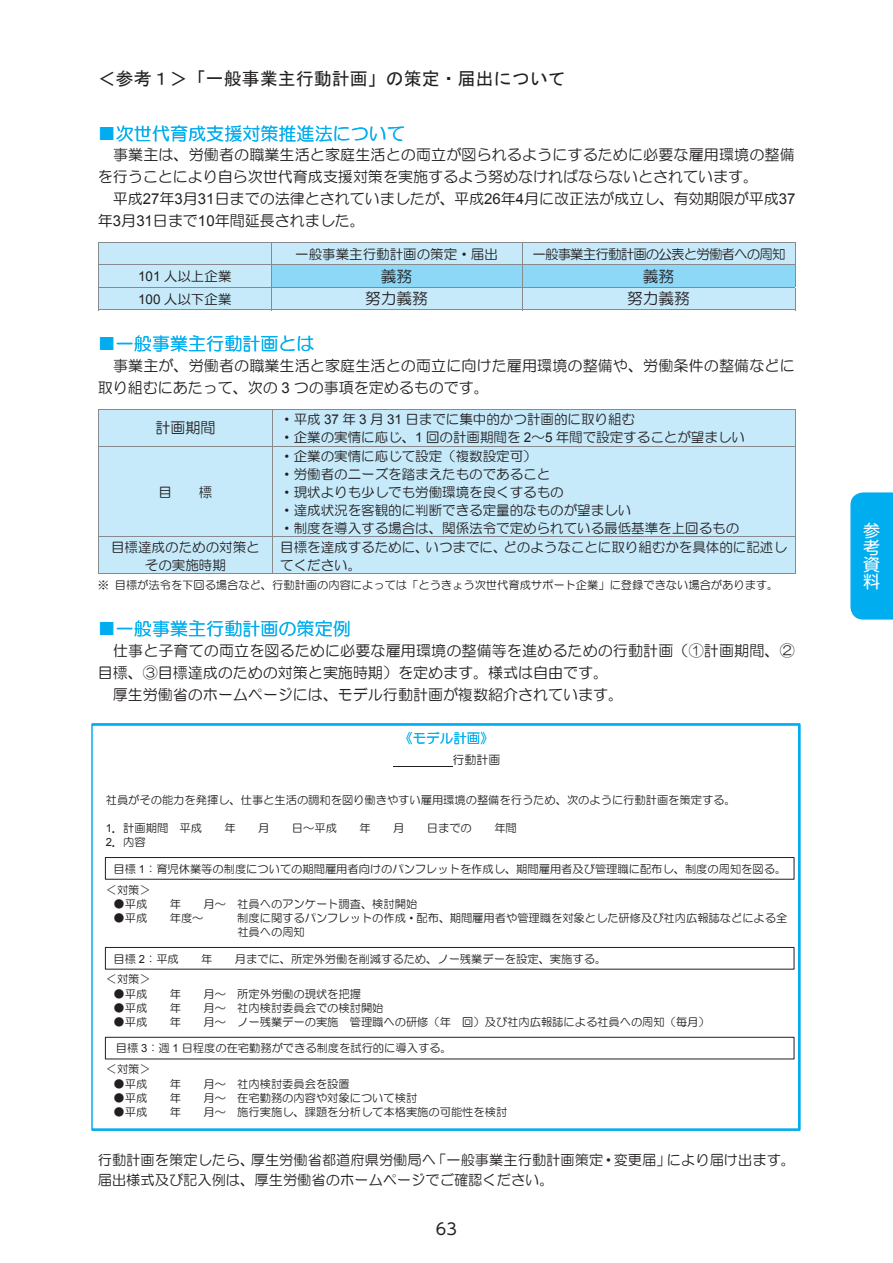
<style>
.page{position:relative;width:893px;height:1263px;background:#fff}
.page>*{position:absolute;margin:0;border:0;box-sizing:border-box;transform-origin:0 0}
.t1{font:18px "HG Maru Gothic MPRO";letter-spacing:.005em;color:#00aeef}
.t2{font:18px "MS Gothic";color:#231f20}
.t3{font:16.95px/17px "UD Shin M Go Pro";color:#fff;text-align:justify}
.t4{font:15.9px "UD Shin M Go Pro";color:#231f20}
.t5{font:15.75px "HG Maru Gothic MPRO";color:#231f20}
.t6{font:15px/21.8px "HG Maru Gothic MPRO";color:#231f20}
.t7{font:14.25px/20.1px "HG Maru Gothic MPRO";color:#231f20}
.t8{font:13.5px/18px "HG Maru Gothic MPRO";color:#231f20}
.t9{font:13.5px "HG Maru Gothic MPRO";letter-spacing:-.065em;color:#231f20}
.t10{font:13.5px "HG Maru Gothic MPRO";letter-spacing:.005em;color:#00aeef}
.t11{font:12px "HG Maru Gothic MPRO";color:#231f20}
.t12{font:11.25px/14.2px "HG Maru Gothic MPRO";color:#231f20}
.s1{font-family:"Arial"}
</style>
<div class="page">
<div style="left:850px;top:492px;width:43px;height:128px;background:#00aeef"></div>
<div style="left:99px;top:243px;width:172px;height:22px;background:#c6eafa"></div>
<div style="left:271px;top:243px;width:251px;height:22px;background:#c6eafa"></div>
<div style="left:522px;top:243px;width:273px;height:22px;background:#c6eafa"></div>
<hr style="left:99px;top:242px;width:696px;height:1px;background:#888a8d">
<div style="left:99px;top:265px;width:172px;height:22px;background:#c6eafa"></div>
<div style="left:271px;top:265px;width:251px;height:22px;background:#8dd7f7"></div>
<div style="left:522px;top:265px;width:273px;height:22px;background:#8dd7f7"></div>
<hr style="left:99px;top:265px;width:696px;height:1px;background:#888a8d">
<div style="left:99px;top:288px;width:172px;height:22px;background:#c6eafa"></div>
<div style="left:271px;top:288px;width:251px;height:22px;background:#c6eafa"></div>
<div style="left:522px;top:288px;width:273px;height:22px;background:#c6eafa"></div>
<hr style="left:99px;top:287px;width:696px;height:1px;background:#888a8d">
<hr style="left:99px;top:310px;width:172px;height:1px;background:#888a8d">
<svg style="left:271px;top:243px;width:1px;height:67px"></svg>
<hr style="left:271px;top:310px;width:251px;height:1px;background:#888a8d">
<svg style="left:522px;top:243px;width:1px;height:67px"></svg>
<hr style="left:522px;top:310px;width:273px;height:1px;background:#888a8d">
<svg style="left:795px;top:242px;width:1px;height:69px"></svg>
<div style="left:99px;top:410px;width:173px;height:36px;background:#c6eafa"></div>
<div style="left:272px;top:410px;width:523px;height:36px;background:#c6eafa"></div>
<hr style="left:99px;top:409px;width:696px;height:1px;background:#888a8d">
<hr style="left:99px;top:410px;width:1px;height:36px;background:#888a8d">
<hr style="left:272px;top:410px;width:1px;height:36px;background:#888a8d">
<hr style="left:795px;top:410px;width:1px;height:36px;background:#888a8d">
<div style="left:99px;top:446px;width:173px;height:90px;background:#c6eafa"></div>
<div style="left:272px;top:446px;width:523px;height:90px;background:#c6eafa"></div>
<hr style="left:99px;top:446px;width:696px;height:1px;background:#888a8d">
<hr style="left:99px;top:446px;width:1px;height:90px;background:#888a8d">
<hr style="left:272px;top:446px;width:1px;height:90px;background:#888a8d">
<hr style="left:795px;top:446px;width:1px;height:90px;background:#888a8d">
<div style="left:99px;top:537px;width:173px;height:36px;background:#c6eafa"></div>
<div style="left:272px;top:537px;width:523px;height:36px;background:#c6eafa"></div>
<hr style="left:99px;top:536px;width:696px;height:1px;background:#888a8d">
<hr style="left:99px;top:537px;width:1px;height:37px;background:#888a8d">
<hr style="left:99px;top:573px;width:173px;height:1px;background:#888a8d">
<hr style="left:272px;top:537px;width:1px;height:37px;background:#888a8d">
<hr style="left:273px;top:573px;width:522px;height:1px;background:#888a8d">
<hr style="left:795px;top:537px;width:1px;height:37px;background:#888a8d">
<svg style="left:91px;top:723px;width:710px;height:408px"></svg>
<div style="left:105px;top:857px;width:689px;height:22px;border:1px solid #231f20"></div>
<div style="left:105px;top:947px;width:689px;height:22px;border:1px solid #231f20"></div>
<div style="left:105px;top:1037px;width:689px;height:22px;border:1px solid #231f20"></div>
<h1 class="t2" style="left:98px;top:69px;width:470px">＜参考１＞「一般事業主行動計画」の策定・届出について</h1>
<h1 class="t1" style="left:98px;top:124px;width:309px">■次世代育成支援対策推進法について</h1>
<h3 class="t6" style="left:98px;top:144px;width:698px;text-indent:15px">事業主は、労働者の職業生活と家庭生活との両立が図られるようにするために必要な雇用環境の整備を行うことにより自ら次世代育成支援対策を実施するよう努めなければならないとされています。</h3>
<h3 class="t6" style="left:98px;top:188px;width:699px;text-indent:15px">平成<span class="s1">27</span>年<span class="s1">3</span>月<span class="s1">31</span>日までの法律とされていましたが、平成<span class="s1">26</span>年<span class="s1">4</span>月に改正法が成立し、有効期限が平成<span class="s1">37</span>年<span class="s1">3</span>月<span class="s1">31</span>日まで<span class="s1">10</span>年間延長されました。</h3>
<p class="t8" style="left:295px;top:245px;width:204px">一般事業主行動計画の策定・届出</p>
<p class="t9" style="left:532px;top:247px;width:255px">一般事業主行動計画の公表と労働者への周知</p>
<p class="t8" style="left:138px;top:267px;width:95px"><span class="s1">101</span> 人以上企業</p>
<h3 class="t5" style="left:381px;top:268px;width:33px">義務</h3>
<h3 class="t5" style="left:643px;top:268px;width:33px">義務</h3>
<p class="t8" style="left:138px;top:290px;width:95px"><span class="s1">100</span> 人以下企業</p>
<h3 class="t5" style="left:365px;top:291px;width:64px">努力義務</h3>
<h3 class="t5" style="left:627px;top:291px;width:64px">努力義務</h3>
<h1 class="t1" style="left:98px;top:335px;width:218px">■一般事業主行動計画とは</h1>
<h3 class="t6" style="left:98px;top:355px;width:698px;text-indent:15px">事業主が、労働者の職業生活と家庭生活との両立に向けた雇用環境の整備や、労働条件の整備などに取り組むにあたって、次の <span class="s1">3</span> つの事項を定めるものです。</h3>
<h3 class="t6" style="left:155px;top:417px;width:62px">計画期間</h3>
<p class="t8" style="left:280px;top:410px;width:466px">・平成 <span class="s1">37</span> 年 <span class="s1">3</span> 月 <span class="s1">31</span> 日までに集中的かつ計画的に取り組む<br>・企業の実情に応じ、<span class="s1">1</span> 回の計画期間を <span class="s1">2</span>～<span class="s1">5</span> 年間で設定することが望ましい</p>
<p class="t8" style="left:158px;top:483px;width:15px">目</p>
<p class="t8" style="left:199px;top:483px;width:15px">標</p>
<p class="t8" style="left:280px;top:447px;width:460px">・企業の実情に応じて設定（複数設定可）<br>・労働者のニーズを踏まえたものであること<br>・現状よりも少しでも労働環境を良くするもの<br>・達成状況を客観的に判断できる定量的なものが望ましい<br>・制度を導入する場合は、関係法令で定められている最低基準を上回るもの</p>
<p class="t8" style="left:111px;top:538px;width:150px;text-align:center">目標達成のための対策とその実施時期</p>
<p class="t8" style="left:280px;top:538px;width:508px">目標を達成するために、いつまでに、どのようなことに取り組むかを具体的に記述してください。</p>
<p class="t12" style="left:98px;top:578px;width:682px">※ 目標が法令を下回る場合など、行動計画の内容によっては「とうきょう次世代育成サポート企業」に登録できない場合があります。</p>
<h1 class="t1" style="left:98px;top:620px;width:254px">■一般事業主行動計画の策定例</h1>
<h3 class="t6" style="left:113px;top:640px;width:683px">仕事と子育ての両立を図るために必要な雇用環境の整備等を進めるための行動計画（①計画期間、②</h3>
<h3 class="t6" style="left:98px;top:662px;width:512px">目標、③目標達成のための対策と実施時期）を定めます。様式は自由です。</h3>
<h3 class="t6" style="left:113px;top:683px;width:512px">厚生労働省のホームページには、モデル行動計画が複数紹介されています。</h3>
<p class="t10" style="left:399px;top:731px;width:96px">《モデル計画》</p>
<p class="t11" style="left:452px;top:753px;width:49px">行動計画</p>
<p class="t12" style="left:106px;top:792px;width:631px">社員がその能力を発揮し、仕事と生活の調和を図り働きやすい雇用環境の整備を行うため、次のように行動計画を策定する。</p>
<p class="t12" style="left:106px;top:821px;width:98px"><span class="s1">1</span>．計画期間 平成</p>
<p class="t12" style="left:224px;top:821px;width:13px">年</p>
<p class="t12" style="left:258px;top:821px;width:13px">月</p>
<p class="t12" style="left:292px;top:821px;width:46px">日～平成</p>
<p class="t12" style="left:359px;top:821px;width:13px">年</p>
<p class="t12" style="left:393px;top:821px;width:13px">月</p>
<p class="t12" style="left:427px;top:821px;width:46px">日までの</p>
<p class="t12" style="left:494px;top:821px;width:24px">年間</p>
<p class="t12" style="left:106px;top:835px;width:42px"><span class="s1">2</span>．内容</p>
<p class="t12" style="left:106px;top:882px;width:46px">＜対策＞</p>
<p class="t12" style="left:114px;top:896px;width:35px">●平成</p>
<p class="t12" style="left:170px;top:896px;width:13px">年</p>
<p class="t12" style="left:204px;top:896px;width:215px">月～ 社員へのアンケート調査、検討開始</p>
<p class="t12" style="left:114px;top:911px;width:35px">●平成</p>
<p class="t12" style="left:170px;top:911px;width:35px">年度～</p>
<p class="t12" style="left:237px;top:911px;width:552px">制度に関するパンフレットの作成・配布、期間雇用者や管理職を対象とした研修及び社内広報誌などによる全社員への周知</p>
<p class="t12" style="left:106px;top:972px;width:46px">＜対策＞</p>
<p class="t12" style="left:114px;top:986px;width:35px">●平成</p>
<p class="t12" style="left:170px;top:986px;width:13px">年</p>
<p class="t12" style="left:204px;top:986px;width:159px">月～ 所定外労働の現状を把握</p>
<p class="t12" style="left:114px;top:1001px;width:35px">●平成</p>
<p class="t12" style="left:170px;top:1001px;width:13px">年</p>
<p class="t12" style="left:204px;top:1001px;width:181px">月～ 社内検討委員会での検討開始</p>
<p class="t12" style="left:114px;top:1015px;width:35px">●平成</p>
<p class="t12" style="left:170px;top:1015px;width:13px">年</p>
<p class="t12" style="left:204px;top:1015px;width:508px">月～ ノー残業デーの実施 管理職への研修（年 回）及び社内広報誌による社員への周知（毎月）</p>
<p class="t12" style="left:106px;top:1062px;width:46px">＜対策＞</p>
<p class="t12" style="left:114px;top:1076px;width:35px">●平成</p>
<p class="t12" style="left:170px;top:1076px;width:13px">年</p>
<p class="t12" style="left:204px;top:1076px;width:148px">月～ 社内検討委員会を設置</p>
<p class="t12" style="left:114px;top:1090px;width:35px">●平成</p>
<p class="t12" style="left:170px;top:1090px;width:13px">年</p>
<p class="t12" style="left:204px;top:1090px;width:215px">月～ 在宅勤務の内容や対象について検討</p>
<p class="t12" style="left:114px;top:1105px;width:35px">●平成</p>
<p class="t12" style="left:170px;top:1105px;width:13px">年</p>
<p class="t12" style="left:204px;top:1105px;width:305px">月～ 施行実施し、課題を分析して本格実施の可能性を検討</p>
<p class="t7" style="left:98px;top:1149px;width:699px">行動計画を策定したら、厚生労働省都道府県労働局へ「一般事業主行動計画策定・変更届」により届け出ます。届出様式及び記入例は、厚生労働省のホームページでご確認ください。</p>
<p class="t12" style="left:113px;top:861px;width:674px">目標 <span class="s1">1</span>：育児休業等の制度についての期間雇用者向けのパンフレットを作成し、期間雇用者及び管理職に配布し、制度の周知を図る。</p>
<p class="t12" style="left:113px;top:952px;width:67px">目標 <span class="s1">2</span>：平成</p>
<p class="t12" style="left:201px;top:952px;width:13px">年</p>
<p class="t12" style="left:235px;top:952px;width:373px">月までに、所定外労働を削減するため、ノー残業デーを設定、実施する。</p>
<p class="t12" style="left:116px;top:1041px;width:337px">目標 <span class="s1">3</span>：週 <span class="s1">1</span> 日程度の在宅勤務ができる制度を試行的に導入する。</p>
<h3 class="t4" style="left:436px;top:1215px;width:23px">63</h3>
<h2 class="t3" style="left:863px;top:521px;width:18px">参考資料</h2>
</div>
